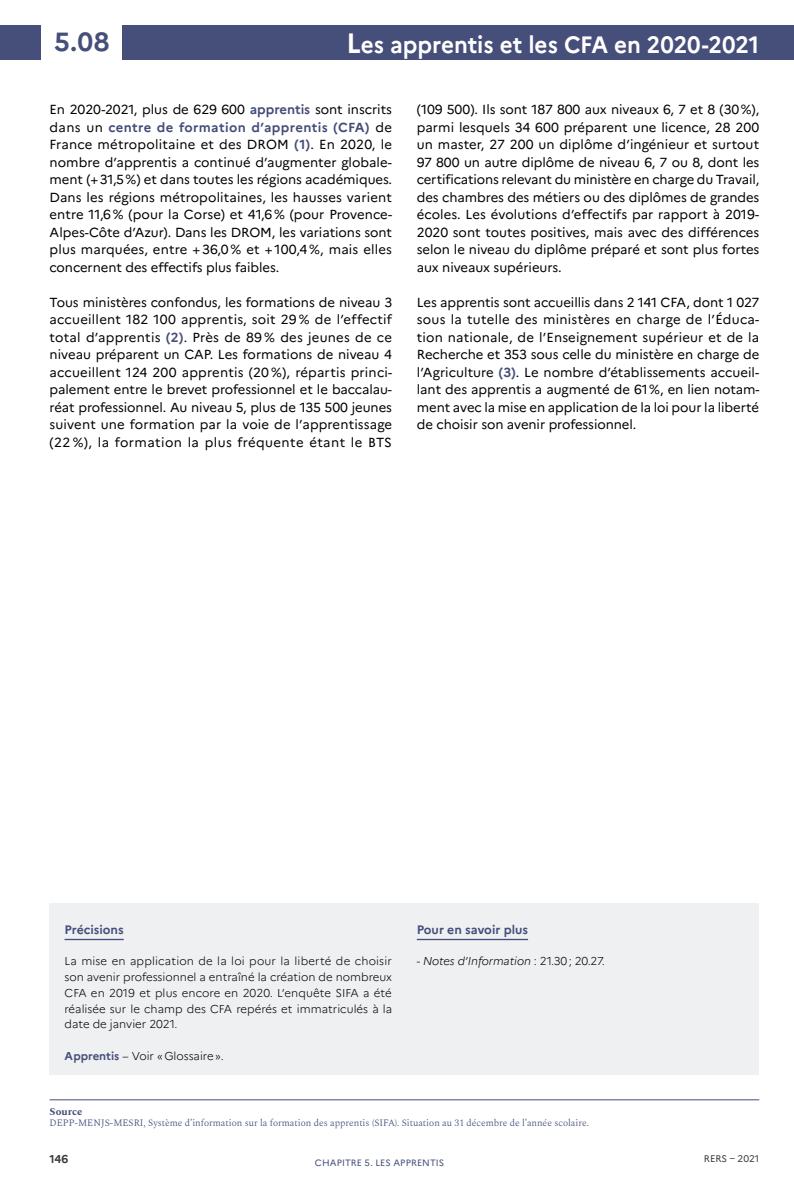
<style>
.page{position:relative;width:794px;height:1191px;background:#fff}
.page>*{position:absolute;margin:0;border:0;box-sizing:border-box;transform-origin:0 0}
.N__page_fiche{font:700 26.25px "Marianne";color:#464e7a}
.Titre_fiche{font:700 23.62px "Marianne";letter-spacing:-.005em;color:#fff;scale:.95 1}
.texte_courant{font:13.12px/17.5px "Marianne";letter-spacing:-.005em;color:#000;text-align:justify}
.titre_Pour_en_savoir{font:700 12.25px "Marianne";color:#464e7a}
.titre_Précisions{font:700 12.25px "Marianne";color:#464e7a}
.txt_Précisions{font:300 11.38px/15.8px "Marianne";color:#000;text-align:justify}
.t1{font:italic 300 11.38px "Marianne";letter-spacing:-.005em;color:#000}
.t2{font:700 11.38px "Marianne";color:#3c3c3b}
.titre_Source{font:700 10.5px "Spectral";color:#464e7a}
.txt_sources{font:300 9.62px "Spectral";color:#464e7a}
.t3{font:9.62px "Marianne";letter-spacing:-.005em;color:#3c3c3b}
.t4{font:9.1px "Marianne";letter-spacing:.01em;color:#464e7a}
.s1{font-size:28px}
.s2{font-weight:700;color:#464e7a}
.s3{font-style:normal}
</style>
<div class="page">
<div style="left:0;top:25px;width:794px;height:35px;background:#464e7a"></div>
<div style="left:42px;top:19px;width:80px;height:44px;background:#fff"></div>
<hr style="left:50px;top:1099px;width:709px;height:1px;background:#464e7a">
<div style="left:50px;top:903px;width:709px;height:171px;background:#eef0f2"></div>
<hr style="left:64px;top:938px;width:60px;height:2px;background:#464e7a">
<hr style="left:417px;top:938px;width:111px;height:2px;background:#464e7a">
<p class="N__page_fiche" style="left:54px;top:26px;width:57px">5.08</p>
<p class="Titre_fiche" style="left:346px;top:30px;width:436px"><span class="s1">L</span>es apprentis et les CFA en 2020-2021</p>
<p class="texte_courant" style="left:50px;top:101px;width:344px">En 2020-2021, plus de 629 600 <span class="s2">apprentis</span> sont inscrits dans un <span class="s2">centre de formation d’apprentis (CFA)</span> de France métropolitaine et des DROM <span class="s2">(1)</span>. En 2020, le nombre d’apprentis a continué d’augmenter globale&shy;ment (+31,5%) et dans toutes les régions académiques.<br>Dans les régions métropolitaines, les hausses varient entre 11,6 % (pour la Corse) et 41,6 % (pour Provence-Alpes-Côte d’Azur). Dans les DROM, les variations sont plus marquées, entre + 36,0 % et +100,4 %, mais elles concernent des effectifs plus faibles.</p>
<p class="texte_courant" style="left:50px;top:293px;width:344px">Tous ministères confondus, les formations de niveau 3 accueillent 182 100 apprentis, soit 29 % de l’effectif total d’apprentis <span class="s2">(2)</span>. Près de 89 % des jeunes de ce niveau préparent un CAP. Les formations de niveau 4 accueillent 124 200 apprentis (20 %), répartis princi&shy;palement entre le brevet professionnel et le baccalau&shy;réat professionnel. Au niveau 5, plus de 135 500 jeunes suivent une formation par la voie de l’apprentissage (22 %), la formation la plus fréquente étant le BTS</p>
<p class="texte_courant" style="left:417px;top:101px;width:344px">(109 500). Ils sont 187 800 aux niveaux 6, 7 et 8 (30%), parmi lesquels 34 600 préparent une licence, 28 200 un master, 27 200 un diplôme d’ingénieur et surtout 97 800 un autre diplôme de niveau 6, 7 ou 8, dont les certifications relevant du ministère en charge du Travail, des chambres des métiers ou des diplômes de grandes écoles. Les évolutions d’effectifs par rapport à 2019- 2020 sont toutes positives, mais avec des différences selon le niveau du diplôme préparé et sont plus fortes aux niveaux supérieurs.</p>
<p class="texte_courant" style="left:417px;top:293px;width:344px">Les apprentis sont accueillis dans 2 141 CFA, dont 1 027 sous la tutelle des ministères en charge de l’Éduca&shy;tion nationale, de l’Enseignement supérieur et de la Recherche et 353 sous celle du ministère en charge de l’Agriculture <span class="s2">(3)</span>. Le nombre d’établissements accueil&shy;lant des apprentis a augmenté de 61%, en lien notam&shy;ment avec la mise en application de la loi pour la liberté de choisir son avenir professionnel.</p>
<p class="titre_Précisions" style="left:64px;top:922px;width:61px">Précisions</p>
<p class="txt_Précisions" style="left:64px;top:953px;width:329px">La mise en application de la loi pour la liberté de choisir son avenir professionnel a entraîné la création de nombreux CFA en 2019 et plus encore en 2020. L’enquête SIFA a été réalisée sur le champ des CFA repérés et immatriculés à la date de janvier 2021.</p>
<p class="txt_Précisions" style="left:64px;top:1048px;width:161px"><span class="s2">Apprentis</span> – Voir «Glossaire».</p>
<p class="titre_Pour_en_savoir" style="left:417px;top:922px;width:113px">Pour en savoir plus</p>
<p class="t1" style="left:417px;top:954px;width:189px"><span class="s3">-</span> Notes d’Information <span class="s3">: 21.30; 20.27.</span></p>
<p class="titre_Source" style="left:50px;top:1103px;width:34px">Source</p>
<p class="txt_sources" style="left:50px;top:1116px;width:541px">DEPP-MENJS-MESRI, Système d’information sur la formation des apprentis (SIFA). Situation au 31 décembre de l’année scolaire.</p>
<p class="t2" style="left:50px;top:1152px;width:20px">146</p>
<p class="t4" style="left:315px;top:1157px;width:85px">CHAPITRE 5. Les appre</p>
<p class="t4" style="left:422px;top:1157px;width:23px">ntis</p>
<p class="t3" style="left:704px;top:1153px;width:57px">RERS – 2021</p>
</div>
